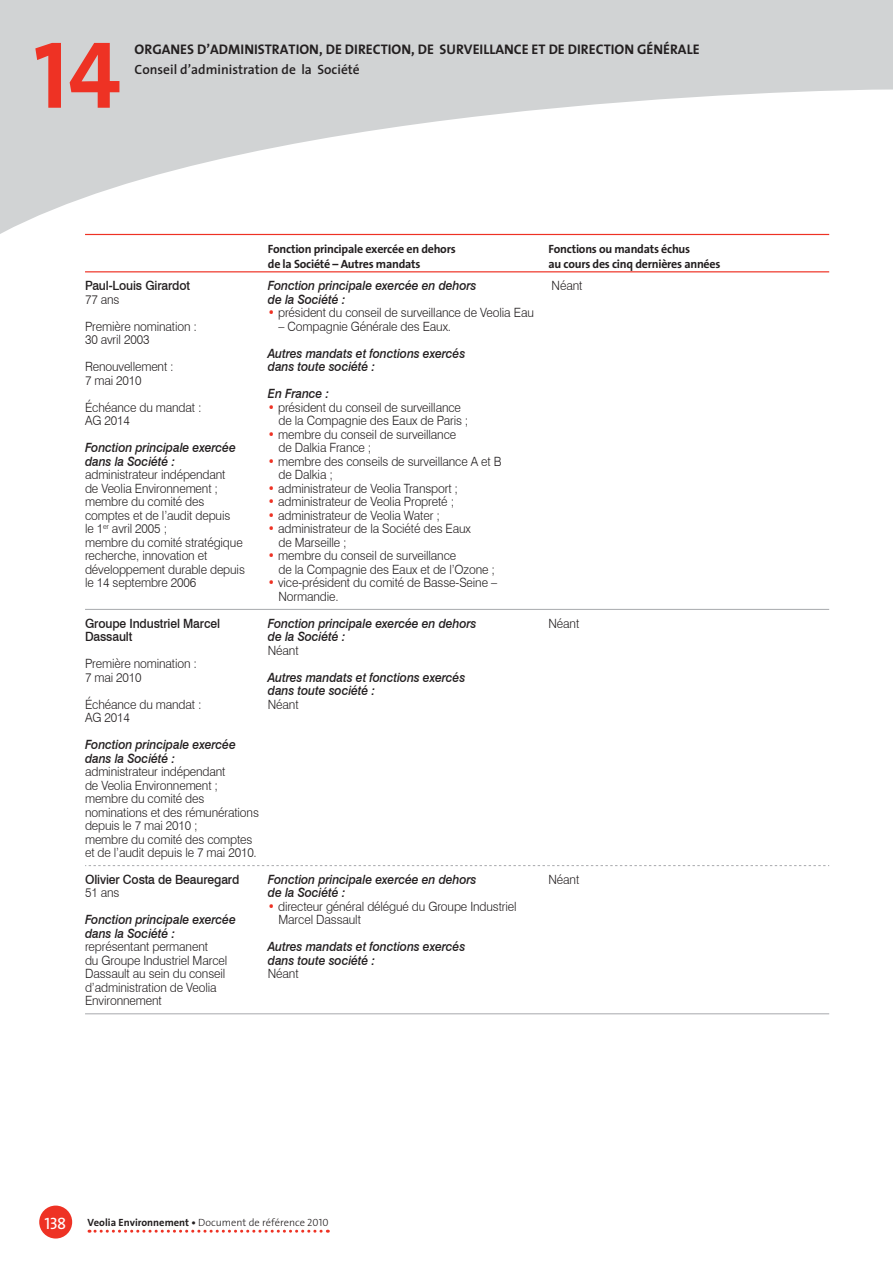
<style>
.page{position:relative;width:893px;height:1263px;background:#fff}
.page>*{position:absolute;margin:0;border:0;box-sizing:border-box;transform-origin:0 0}
.t1{font:96px "The Sans Bold Caps";color:#ee3224}
.t2{font:16.5px "The Sans Caps";color:#fff}
.t3{font:700 13.95px "The Sans";color:#231f20}
.t4{font:600 13.5px "The Sans";color:#231f20}
.t5{font:300 12.75px/13.5px "Swiss 721 BT";letter-spacing:-.01em;color:#231f20;scale:.95 1}
.t6{font:italic 500 12.75px/13.5px "Swiss 721 BT";letter-spacing:-.01em;color:#231f20;scale:.95 1}
.t7{font:500 12.75px/13.5px "Swiss 721 BT";letter-spacing:-.01em;color:#231f20;scale:.95 1}
.t8{font:700 12px/15px "The Sans";letter-spacing:-.02em;color:#231f20}
.t9{font:700 10.5px "The Sans";color:#231f20}
.s1{color:#ee3224}
.s2{font-weight:300}
.s3{font-family:"The Sans Light Caps";font-weight:400}
</style>
<div class="page">
<div style="left:39px;top:1205px;width:33px;height:33px;background:#ee3224;border-radius:50%"></div>
<svg style="left:89px;top:1230px;width:239px;height:3px"></svg>
<svg style="left:0;top:0;width:893px;height:236px;fill:#d1d3d4"></svg>
<hr style="left:85px;top:271px;width:744px;height:1px;background:#ee3224">
<hr style="left:85px;top:234px;width:744px;height:1px;background:#ee3224">
<hr style="left:85px;top:1013px;width:744px;height:1px;background:#a7a9ac">
<hr style="left:85px;top:609px;width:744px;height:1px;background:#a7a9ac">
<svg style="left:85px;top:865px;width:744px;height:1px"></svg>
<h1 class="t1" style="left:34px;top:18px;width:89px">14</h1>
<p class="t3" style="left:135px;top:42px;width:566px">ORGANES D’ADMINISTRATION, DE DIRECTION, DE SURVEILLANCE ET DE DIRECTION GÉNÉRALE</p>
<p class="t4" style="left:135px;top:64px;width:227px">Conseil d’administration de la Société</p>
<p class="t7" style="left:85px;top:279px;width:112px">Paul-Louis Girardot</p>
<p class="t5" style="left:85px;top:286px;width:120px;line-height:27px">77 ans<br>Première nomination :</p>
<p class="t5" style="left:85px;top:326px;width:95px;line-height:27px">30 avril 2003<br>Renouvellement :</p>
<p class="t5" style="left:85px;top:367px;width:124px;line-height:27px">7 mai 2010<br>Échéance du mandat :</p>
<p class="t5" style="left:85px;top:414px;width:49px">AG 2014</p>
<p class="t6" style="left:85px;top:441px;width:160px">Fonction principale exercée dans la Société :</p>
<p class="t5" style="left:85px;top:468px;width:170px">administrateur indépendant<br>de Veolia Environnement ; membre du comité des comptes et de l’audit depuis<br>le 1<sup>er</sup> avril 2005 ;<br>membre du comité stratégique recherche, innovation et développement durable depuis le 14 septembre 2006</p>
<p class="t7" style="left:85px;top:616px;width:144px">Groupe Industriel Marcel<br>Dassault</p>
<p class="t5" style="left:85px;top:657px;width:120px">Première nomination :<br>7 mai 2010</p>
<p class="t5" style="left:85px;top:697px;width:124px">Échéance du mandat :<br>AG 2014</p>
<p class="t6" style="left:85px;top:738px;width:160px">Fonction principale exercée dans la Société :</p>
<p class="t5" style="left:85px;top:765px;width:185px">administrateur indépendant<br>de Veolia Environnement ; membre du comité des nominations et des rémunérations depuis le 7 mai 2010 ;<br>membre du comité des comptes et de l’audit depuis le 7 mai 2010.</p>
<p class="t7" style="left:85px;top:872px;width:164px">Olivier Costa de Beauregard</p>
<p class="t5" style="left:85px;top:886px;width:38px">51 ans</p>
<p class="t6" style="left:85px;top:913px;width:160px">Fonction principale exercée dans la Société :</p>
<p class="t5" style="left:85px;top:940px;width:151px">représentant permanent<br>du Groupe Industriel Marcel<br>Dassault au sein du conseil d’administration de Veolia<br>Environnement</p>
<p class="t8" style="left:268px;top:241px;width:189px">Fonction principale exercée en dehors de la Société – Autres mandats</p>
<p class="t8" style="left:549px;top:241px;width:173px">Fonctions ou mandats échus<br>au cours des cinq dernières années</p>
<p class="t6" style="left:268px;top:279px;width:221px">Fonction principale exercée en dehors de la Société :</p>
<p class="t5" style="left:268px;top:306px;width:282px"><span class="s1">•</span> président du conseil de surveillance de Veolia Eau</p>
<p class="t5" style="left:279px;top:319px;width:183px">– Compagnie Générale des Eaux.</p>
<p class="t6" style="left:268px;top:346px;width:209px">Autres mandats et fonctions exercés dans toute société :</p>
<p class="t6" style="left:268px;top:387px;width:66px">En France :</p>
<p class="t5" style="left:279px;top:400px;width:201px;text-indent:-11px"><span class="s1">•</span> président du conseil de surveillance de la Compagnie des Eaux de Paris ;</p>
<p class="t5" style="left:279px;top:427px;width:189px;text-indent:-11px"><span class="s1">•</span> membre du conseil de surveillance de Dalkia France ;</p>
<p class="t5" style="left:279px;top:454px;width:236px;text-indent:-11px"><span class="s1">•</span> membre des conseils de surveillance A et B de Dalkia ;</p>
<p class="t5" style="left:268px;top:481px;width:202px"><span class="s1">•</span> administrateur de Veolia Transport ;</p>
<p class="t5" style="left:268px;top:495px;width:198px"><span class="s1">•</span> administrateur de Veolia Propreté ;</p>
<p class="t5" style="left:268px;top:508px;width:183px"><span class="s1">•</span> administrateur de Veolia Water ;</p>
<p class="t5" style="left:279px;top:522px;width:204px;text-indent:-11px"><span class="s1">•</span> administrateur de la Société des Eaux de Marseille ;</p>
<p class="t5" style="left:279px;top:549px;width:229px;text-indent:-11px"><span class="s1">•</span> membre du conseil de surveillance<br>de la Compagnie des Eaux et de l’Ozone ;</p>
<p class="t5" style="left:279px;top:576px;width:232px;text-indent:-11px"><span class="s1">•</span> vice-président du comité de Basse-Seine –<br>Normandie.</p>
<p class="t6" style="left:268px;top:616px;width:221px">Fonction principale exercée en dehors de la Société :</p>
<p class="t5" style="left:268px;top:643px;width:34px">Néant</p>
<p class="t6" style="left:268px;top:670px;width:209px">Autres mandats et fonctions exercés dans toute société :</p>
<p class="t5" style="left:268px;top:697px;width:34px">Néant</p>
<p class="t5" style="left:552px;top:279px;width:34px">Néant</p>
<p class="t5" style="left:549px;top:616px;width:34px">Néant</p>
<p class="t6" style="left:268px;top:872px;width:221px">Fonction principale exercée en dehors de la Société :</p>
<p class="t5" style="left:279px;top:899px;width:252px;text-indent:-11px"><span class="s1">•</span> directeur général délégué du Groupe Industriel<br>Marcel Dassault</p>
<p class="t6" style="left:268px;top:940px;width:209px">Autres mandats et fonctions exercés dans toute société :</p>
<p class="t5" style="left:268px;top:967px;width:34px">Néant</p>
<p class="t5" style="left:549px;top:872px;width:34px">Néant</p>
<p class="t2" style="left:45px;top:1213px;width:23px">138</p>
<p class="t9" style="left:87px;top:1217px;width:243px">Veolia Environnement • <span class="s2">Document de référence</span> <span class="s3">2010</span></p>
</div>
